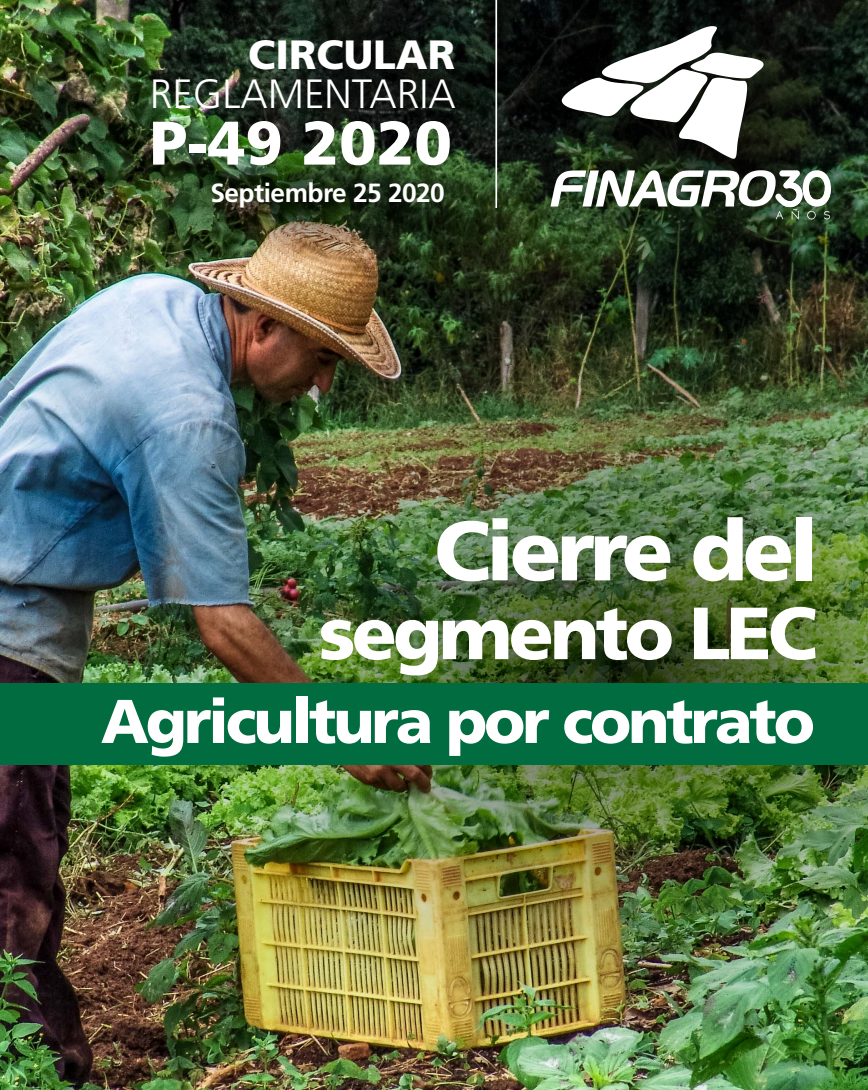
<style>
.page{position:relative;width:868px;height:1090px;background:#fff}
.page>*{position:absolute;margin:0;border:0;box-sizing:border-box;transform-origin:0 0}
.t1{font:900 84.12px "Frutiger";letter-spacing:-.05em;color:#fff}
.t2{font:900 73.62px "Frutiger";letter-spacing:-.05em;color:#fff}
.t3{font:900 61.62px "Frutiger";letter-spacing:-.05em;color:#fff}
.t4{font:900 61.38px "Frutiger";color:#fff}
.t5{font:300 40.88px "Frutiger";color:#fff}
.t6{font:900 40.88px "Frutiger";color:#fff}
.t7{font:700 26.25px "Frutiger";letter-spacing:-.02em;color:#fff}
</style>
<div class="page">
<img style="left:0;top:0;width:867px;height:1089px">
<svg style="left:177px;top:0;width:690px;height:275px;background:#1a2318"></svg>
<img style="left:0;top:132px;width:685px;height:130px">
<img style="left:0;top:275px;width:867px;height:788px">
<hr style="left:495px;top:0;width:2px;height:208px;background:#fff">
<svg style="left:561px;top:26px;width:202px;height:133px"></svg>
<svg style="left:550px;top:170px;width:280px;height:49px"></svg>
<div style="left:0;top:682px;width:867px;height:82px;background:#006c3f"></div>
<p class="t6" style="left:248px;top:30px;width:208px">CIRCULAR</p>
<p class="t5" style="left:150px;top:70px;width:307px">REGLAMENTARIA</p>
<p class="t4" style="left:150px;top:106px;width:303px">P-49 2020</p>
<p class="t7" style="left:210px;top:177px;width:236px">Septiembre 25 2020</p>
<h1 class="t1" style="left:434px;top:500px;width:385px">Cierre del</h1>
<p class="t2" style="left:318px;top:588px;width:499px">segmento LEC</p>
<p class="t3" style="left:101px;top:684px;width:715px">Agricultura por contrato</p>
</div>
